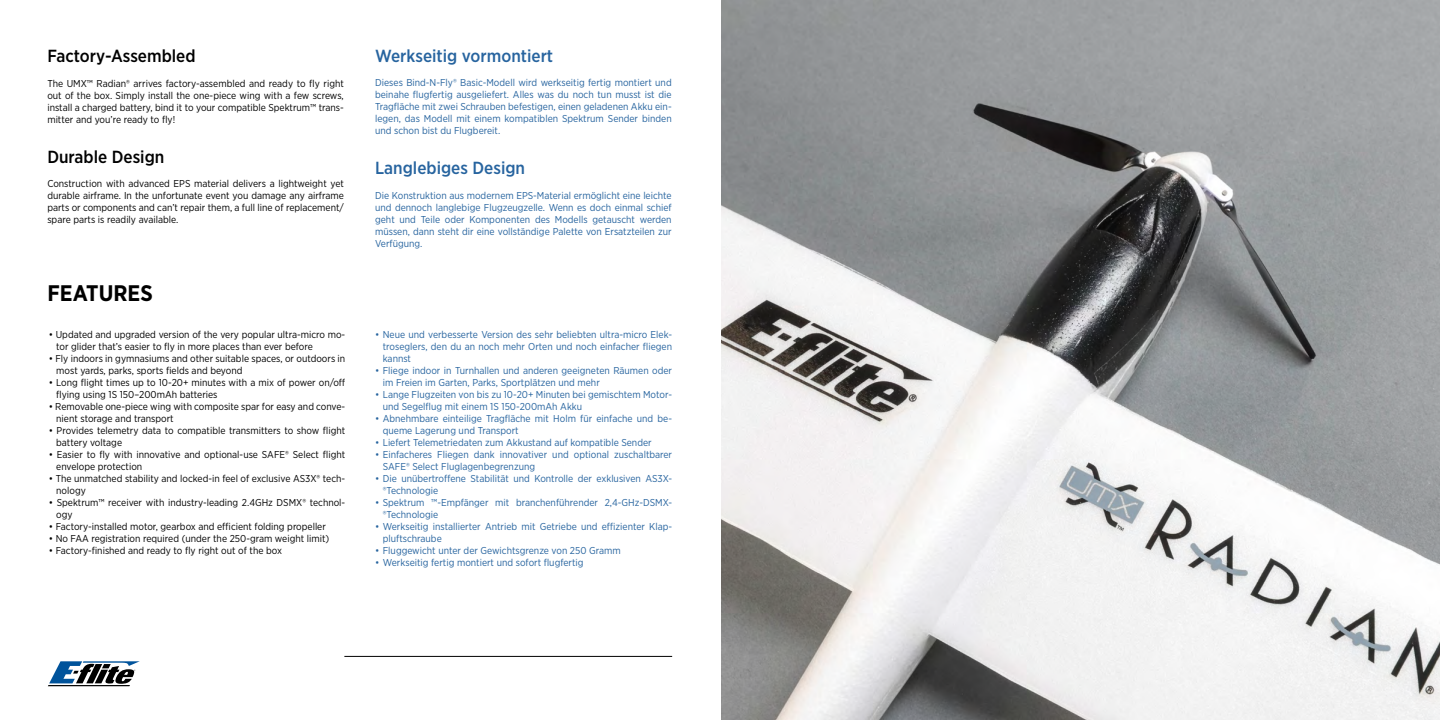
<style>
.page{position:relative;width:1440px;height:720px;background:#fff}
.page>*{position:absolute;margin:0;border:0;box-sizing:border-box;transform-origin:0 0}
.t1{font:700 22.5px "Gotham Narrow";color:#000}
.t2{font:500 17.5px "Gotham Narrow";color:#27649f}
.t3{font:500 17.5px "Gotham Narrow";color:#000}
.t4{font:10px/12px "Gotham Narrow";color:#27649f}
.t5{font:10px/12px "Gotham Narrow";color:#000}
</style>
<div class="page">
<img style="left:721px;top:0;width:719px;height:720px">
<hr style="left:344px;top:656px;width:328px;height:1px;background:#000">
<svg style="left:48px;top:661px;width:92px;height:25px"></svg>
<h2 class="t3" style="left:47px;top:45px;width:150px">Factory-Assembled</h2>
<p class="t5" style="left:47px;top:77px;width:298px;text-align:justify">The UMX™ Radian® arrives factory-assembled and ready to fly right out of the box. Simply install the one-piece wing with a few screws, install a charged battery, bind it to your compatible Spektrum™ trans&shy;mitter and you’re ready to fly!</p>
<h2 class="t3" style="left:47px;top:145px;width:119px">Durable Design</h2>
<p class="t5" style="left:47px;top:177px;width:298px;text-align:justify">Construction with advanced EPS material delivers a lightweight yet durable airframe. In the unfortunate event you damage any airframe parts or components and can’t repair them, a full line of replacement/ spare parts is readily available.</p>
<h1 class="t1" style="left:47px;top:279px;width:107px">FEATURES</h1>
<p class="t5" style="left:56px;top:329px;width:291px;text-indent:-8px">• Updated and upgraded version of the very popular ultra-micro mo&shy;tor glider that’s easier to fly in more places than ever before</p>
<p class="t5" style="left:56px;top:353px;width:291px;text-indent:-8px">• Fly indoors in gymnasiums and other suitable spaces, or outdoors in most yards, parks, sports fields and beyond</p>
<p class="t5" style="left:56px;top:377px;width:291px;text-indent:-8px">• Long flight times up to 10-20+ minutes with a mix of power on/off flying using 1S 150–200mAh batteries</p>
<p class="t5" style="left:56px;top:401px;width:291px;text-indent:-8px">• Removable one-piece wing with composite spar for easy and conve&shy;nient storage and transport</p>
<p class="t5" style="left:56px;top:425px;width:291px;text-indent:-8px">• Provides telemetry data to compatible transmitters to show flight battery voltage</p>
<p class="t5" style="left:56px;top:449px;width:291px;text-indent:-8px">• Easier to fly with innovative and optional-use SAFE® Select flight envelope protection</p>
<p class="t5" style="left:56px;top:473px;width:291px;text-indent:-8px">• The unmatched stability and locked-in feel of exclusive AS3X® tech&shy;nology</p>
<p class="t5" style="left:56px;top:497px;width:291px;text-indent:-8px">• Spektrum™ receiver with industry-leading 2.4GHz DSMX® technol&shy;ogy</p>
<p class="t5" style="left:49px;top:521px;width:279px">• Factory-installed motor, gearbox and efficient folding propeller</p>
<p class="t5" style="left:49px;top:533px;width:282px">• No FAA registration required (under the 250-gram weight limit)</p>
<p class="t5" style="left:49px;top:545px;width:235px">• Factory-finished and ready to fly right out of the box</p>
<h2 class="t2" style="left:375px;top:45px;width:180px">Werkseitig vormontiert</h2>
<p class="t4" style="left:375px;top:77px;width:298px;text-align:justify">Dieses Bind-N-Fly® Basic-Modell wird werkseitig fertig montiert und beinahe flugfertig ausgeliefert. Alles was du noch tun musst ist die Tragfläche mit zwei Schrauben befestigen, einen geladenen Akku ein&shy;legen, das Modell mit einem kompatiblen Spektrum Sender binden und schon bist du Flugbereit.</p>
<h2 class="t2" style="left:375px;top:157px;width:151px">Langlebiges Design</h2>
<p class="t4" style="left:375px;top:189px;width:298px;text-align:justify">Die Konstruktion aus modernem EPS-Material ermöglicht eine leichte und dennoch langlebige Flugzeugzelle. Wenn es doch einmal schief geht und Teile oder Komponenten des Modells getauscht werden müssen, dann steht dir eine vollständige Palette von Ersatzteilen zur Verfügung.</p>
<p class="t4" style="left:383px;top:329px;width:291px;text-align:justify;text-indent:-8px">• Neue und verbesserte Version des sehr beliebten ultra-micro Elek&shy;troseglers, den du an noch mehr Orten und noch einfacher fliegen kannst</p>
<p class="t4" style="left:383px;top:365px;width:291px;text-indent:-8px">• Fliege indoor in Turnhallen und anderen geeigneten Räumen oder im Freien im Garten, Parks, Sportplätzen und mehr</p>
<p class="t4" style="left:383px;top:389px;width:291px;text-indent:-8px">• Lange Flugzeiten von bis zu 10-20+ Minuten bei gemischtem Motor&shy;und Segelflug mit einem 1S 150-200mAh Akku</p>
<p class="t4" style="left:383px;top:413px;width:291px;text-indent:-8px">• Abnehmbare einteilige Tragfläche mit Holm für einfache und be&shy;queme Lagerung und Transport</p>
<p class="t4" style="left:375px;top:437px;width:278px">• Liefert Telemetriedaten zum Akkustand auf kompatible Sender</p>
<p class="t4" style="left:383px;top:449px;width:291px;text-indent:-8px">• Einfacheres Fliegen dank innovativer und optional zuschaltbarer<br>SAFE® Select Fluglagenbegrenzung</p>
<p class="t4" style="left:383px;top:473px;width:291px;text-indent:-8px">• Die unübertroffene Stabilität und Kontrolle der exklusiven AS3X-®Technologie</p>
<p class="t4" style="left:383px;top:497px;width:291px;text-indent:-8px">• Spektrum ™-Empfänger mit branchenführender 2,4-GHz-DSMX-®Technologie</p>
<p class="t4" style="left:383px;top:521px;width:291px;text-indent:-8px">• Werkseitig installierter Antrieb mit Getriebe und effizienter Klap&shy;pluftschraube</p>
<p class="t4" style="left:375px;top:545px;width:247px">• Fluggewicht unter der Gewichtsgrenze von 250 Gramm</p>
<p class="t4" style="left:375px;top:557px;width:210px">• Werkseitig fertig montiert und sofort flugfertig</p>
</div>
